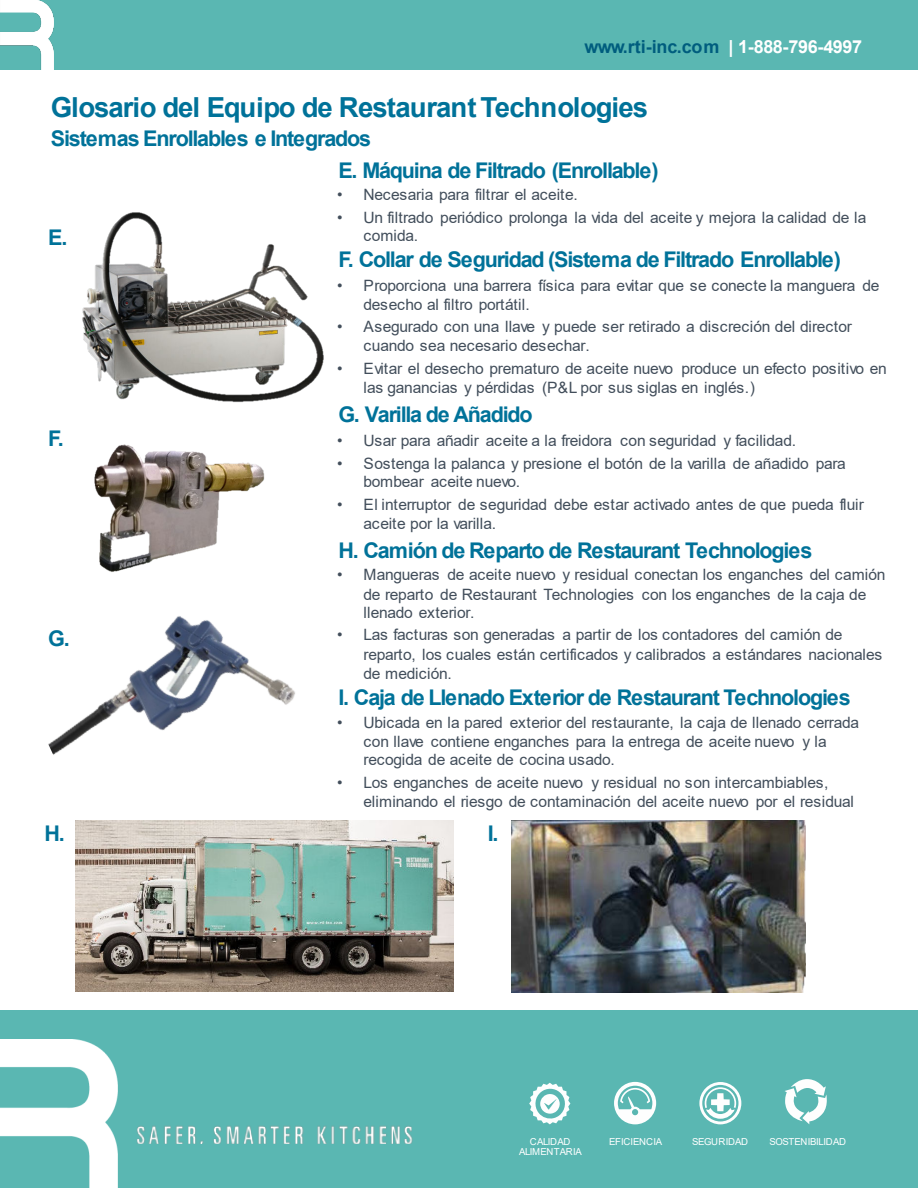
<style>
.page{position:relative;width:918px;height:1188px;background:#fff}
.page>*{position:absolute;margin:0;border:0;box-sizing:border-box;transform-origin:0 0}
.t1{font:700 27.6px "Arial";letter-spacing:-.035em;color:#007299}
.t2{font:700 21.6px "Arial";letter-spacing:-.055em;color:#007299}
.t3{font:700 18px "Arial";letter-spacing:-.025em;color:#005d7e}
.t4{font:15.6px/19.2px "Arial";letter-spacing:-.02em;color:#424e5b}
.t5{font:9.6px/10.8px "Arial";letter-spacing:-.03em;color:#fff;text-align:center}
.s1{color:#fff}
</style>
<div class="page">
<div style="left:0;top:0;width:918px;height:70px;background:#5ab7b2"></div>
<div style="left:0;top:1010px;width:918px;height:178px;background:#5ab7b2"></div>
<img style="left:76px;top:821px;width:378px;height:170px">
<img style="left:0;top:0;width:54px;height:70px">
<img style="left:0;top:1039px;width:118px;height:149px">
<svg style="left:529px;top:1083px;width:41px;height:41px"></svg>
<svg style="left:614px;top:1082px;width:42px;height:42px"></svg>
<svg style="left:785px;top:1079px;width:42px;height:45px"></svg>
<svg style="left:699px;top:1082px;width:42px;height:42px"></svg>
<img style="left:82px;top:212px;width:242px;height:191px">
<img style="left:94px;top:444px;width:171px;height:64px">
<img style="left:48px;top:508px;width:326px;height:323px">
<img style="left:38px;top:1116px;width:375px;height:28px">
<img style="left:511px;top:821px;width:294px;height:171px">
<p class="t3" style="left:585px;top:40px;width:279px">www.rti-inc.com <span class="s1">| 1-888-796-4997</span></p>
<h1 class="t1" style="left:51px;top:97px;width:599px">Glosario del Equipo de Restaurant Technologies</h1>
<h2 class="t2" style="left:51px;top:131px;width:322px">Sistemas Enrollables e Integrados</h2>
<h2 class="t2" style="left:48px;top:229px;width:21px">E.</h2>
<h2 class="t2" style="left:48px;top:430px;width:17px">F.</h2>
<h2 class="t2" style="left:48px;top:630px;width:23px">G.</h2>
<h2 class="t2" style="left:44px;top:825px;width:22px">H.</h2>
<h2 class="t2" style="left:338px;top:162px;width:322px">E. Máquina de Filtrado (Enrollable)</h2>
<p class="t4" style="left:337px;top:187px;width:242px">• Necesaria para filtrar el aceite.</p>
<p class="t4" style="left:364px;top:210px;width:504px;line-height:18px;text-indent:-26px">• Un filtrado periódico prolonga la vida del aceite y mejora la calidad de la comida.</p>
<h2 class="t2" style="left:338px;top:252px;width:504px">F. Collar de Seguridad (Sistema de Filtrado Enrollable)</h2>
<p class="t4" style="left:364px;top:277px;width:518px;text-indent:-26px">• Proporciona una barrera física para evitar que se conecte la manguera de desecho al filtro portátil.</p>
<p class="t4" style="left:364px;top:318px;width:490px;text-indent:-26px">• Asegurado con una llave y puede ser retirado a discreción del director cuando sea necesario desechar.</p>
<p class="t4" style="left:364px;top:360px;width:525px;text-indent:-26px">• Evitar el desecho prematuro de aceite nuevo produce un efecto positivo en las ganancias y pérdidas (P&amp;L por sus siglas en inglés.)</p>
<h2 class="t2" style="left:338px;top:406px;width:196px">G. Varilla de Añadido</h2>
<p class="t4" style="left:337px;top:432px;width:460px">• Usar para añadir aceite a la freidora con seguridad y facilidad.</p>
<p class="t4" style="left:364px;top:456px;width:484px;line-height:18px;text-indent:-26px">• Sostenga la palanca y presione el botón de la varilla de añadido para bombear aceite nuevo.</p>
<p class="t4" style="left:364px;top:496px;width:502px;text-indent:-26px">• El interruptor de seguridad debe estar activado antes de que pueda fluir aceite por la varilla.</p>
<h2 class="t2" style="left:338px;top:542px;width:476px">H. Camión de Reparto de Restaurant Technologies</h2>
<p class="t4" style="left:364px;top:567px;width:524px;line-height:18.6px;text-indent:-26px">• Mangueras de aceite nuevo y residual conectan los enganches del camión de reparto de Restaurant Technologies con los enganches de la caja de llenado exterior.</p>
<p class="t4" style="left:364px;top:627px;width:520px;text-indent:-26px">• Las facturas son generadas a partir de los contadores del camión de reparto, los cuales están certificados y calibrados a estándares nacionales de medición.</p>
<h2 class="t2" style="left:338px;top:689px;width:514px">I. Caja de Llenado Exterior de Restaurant Technologies</h2>
<p class="t4" style="left:364px;top:715px;width:497px;line-height:18.6px;text-indent:-26px">• Ubicada en la pared exterior del restaurante, la caja de llenado cerrada con llave contiene enganches para la entrega de aceite nuevo y la recogida de aceite de cocina usado.</p>
<p class="t4" style="left:364px;top:775px;width:492px;text-indent:-26px">• Los enganches de aceite nuevo y residual no son intercambiables, eliminando el riesgo de contaminación del aceite nuevo por el residual</p>
<h2 class="t2" style="left:488px;top:825px;width:12px">I.</h2>
<p class="t5" style="left:519px;top:1137px;width:64px">CALIDAD<br>ALIMENTARIA</p>
<p class="t5" style="left:609px;top:1137px;width:55px">EFICIENCIA</p>
<p class="t5" style="left:692px;top:1137px;width:58px">SEGURIDAD</p>
<p class="t5" style="left:769px;top:1137px;width:78px">SOSTENIBILIDAD</p>
</div>
